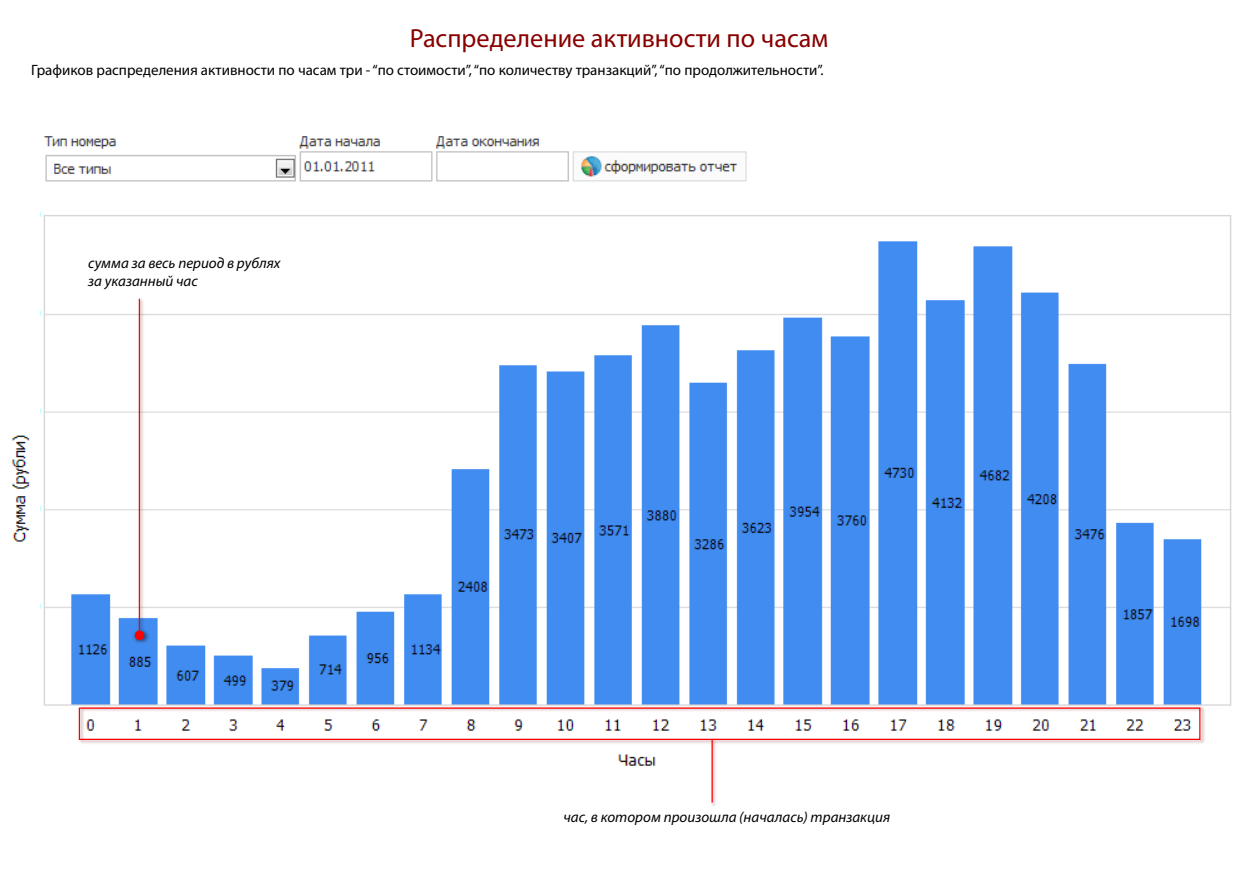
<style>
.page{position:relative;width:1238px;height:875px;background:#fff}
.page>*{position:absolute;margin:0;border:0;box-sizing:border-box;transform-origin:0 0}
.t1{font:26.25px "Myriad Pro";color:#800}
.t2{font:15px "Myriad Pro";color:#000}
.t3{font:italic 15px/18px "Myriad Pro";color:#000}
</style>
<div class="page">
<img style="left:40px;top:211px;width:1192px;height:555px">
<img style="left:43px;top:136px;width:704px;height:46px">
<img style="left:76px;top:704px;width:1130px;height:42px">
<div style="left:79px;top:708px;width:1121px;height:32px;border:1px solid #f00"></div>
<img style="left:709px;top:738px;width:9px;height:68px">
<hr style="left:711px;top:740px;width:1px;height:62px;background:#f00">
<img style="left:131px;top:296px;width:19px;height:349px">
<hr style="left:139px;top:299px;width:1px;height:336px;background:#f00">
<div style="left:135px;top:631px;width:9px;height:9px;background:#f00;border-radius:50%"></div>
<img style="left:11px;top:435px;width:20px;height:107px">
<h1 class="t1" style="left:410px;top:22px;width:420px">Распределение активности по часам</h1>
<p class="t2" style="left:31px;top:61px;width:794px">Графиков распределения активности по часам три - “по стоимости”, “по количеству транзакций”, “по продолжительности”.</p>
<p class="t3" style="left:88px;top:254px;width:194px">сумма за весь период в рублях за указанный час</p>
<p class="t3" style="left:563px;top:808px;width:328px">час, в котором произошла (началась) транзакция</p>
</div>
